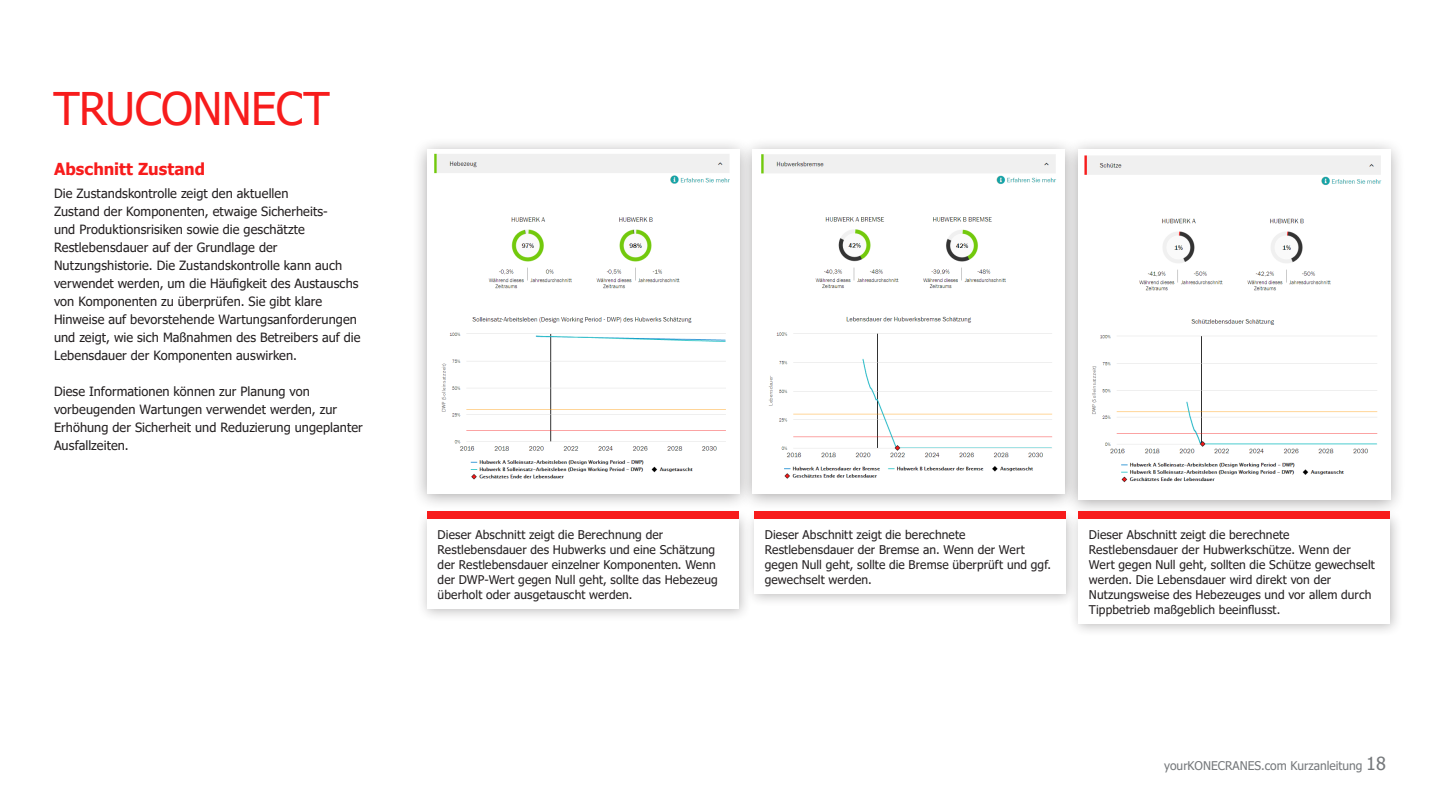
<style>
.page{position:relative;width:1440px;height:810px;background:#fff}
.page>*{position:absolute;margin:0;border:0;box-sizing:border-box;transform-origin:0 0}
.Headline_Inside{font:45px "Tahoma";letter-spacing:-.01em;color:#f71c1c}
.Subhead_for_body_copy{font:700 16.5px "Tahoma";color:#f71c1c}
.Body_copy{font:12.75px/18px "Tahoma";letter-spacing:.005em;color:#231f20}
.Box_text{font:12px/15px "Tahoma";letter-spacing:.01em;color:#231f20}
.t1{font:12px "Tahoma";color:#75787b}
.s1{font-size:18px}
</style>
<div class="page">
<div style="left:412px;top:136px;width:342px;height:375px;background:#231f20;opacity:.4"></div>
<img style="left:427px;top:150px;width:310px;height:343px">
<div style="left:737px;top:137px;width:342px;height:374px;background:#231f20;opacity:.4"></div>
<img style="left:753px;top:150px;width:310px;height:344px">
<div style="left:1063px;top:137px;width:342px;height:380px;background:#231f20;opacity:.4"></div>
<img style="left:1078px;top:150px;width:312px;height:350px">
<div style="left:417px;top:509px;width:334px;height:113px;background:#231f20;opacity:.3"></div>
<div style="left:427px;top:519px;width:311px;height:90px;background:#fff"></div>
<div style="left:427px;top:511px;width:311px;height:8px;background:#f71c1c"></div>
<div style="left:744px;top:509px;width:334px;height:98px;background:#231f20;opacity:.3"></div>
<div style="left:754px;top:519px;width:311px;height:75px;background:#fff"></div>
<div style="left:754px;top:511px;width:311px;height:8px;background:#f71c1c"></div>
<div style="left:1068px;top:509px;width:335px;height:128px;background:#231f20;opacity:.3"></div>
<div style="left:1078px;top:519px;width:312px;height:105px;background:#fff"></div>
<div style="left:1078px;top:511px;width:312px;height:8px;background:#f71c1c"></div>
<p class="Headline_Inside" style="left:53px;top:79px;width:278px">TRUCONNECT</p>
<p class="Subhead_for_body_copy" style="left:54px;top:157px;width:153px">Abschnitt Zustand</p>
<p class="Body_copy" style="left:54px;top:185px;width:308px">Die Zustandskontrolle zeigt den aktuellen<br>Zustand der Komponenten, etwaige Sicherheits-<br>und Produktionsrisiken sowie die geschätzte Restlebensdauer auf der Grundlage der Nutzungshistorie. Die Zustandskontrolle kann auch verwendet werden, um die Häufigkeit des Austauschs von Komponenten zu überprüfen. Sie gibt klare Hinweise auf bevorstehende Wartungsanforderungen und zeigt, wie sich Maßnahmen des Betreibers auf die Lebensdauer der Komponenten auswirken.</p>
<p class="Body_copy" style="left:54px;top:383px;width:310px">Diese Informationen können zur Planung von vorbeugenden Wartungen verwendet werden, zur Erhöhung der Sicherheit und Reduzierung ungeplanter Ausfallzeiten.</p>
<p class="Box_text" style="left:438px;top:527px;width:282px">Dieser Abschnitt zeigt die Berechnung der Restlebensdauer des Hubwerks und eine Schätzung der Restlebensdauer einzelner Komponenten. Wenn der DWP-Wert gegen Null geht, sollte das Hebezeug überholt oder ausgetauscht werden.</p>
<p class="Box_text" style="left:765px;top:527px;width:288px">Dieser Abschnitt zeigt die berechnete Restlebensdauer der Bremse an. Wenn der Wert gegen Null geht, sollte die Bremse überprüft und ggf. gewechselt werden.</p>
<p class="Box_text" style="left:1089px;top:527px;width:287px">Dieser Abschnitt zeigt die berechnete Restlebensdauer der Hubwerkschütze. Wenn der Wert gegen Null geht, sollten die Schütze gewechselt werden. Die Lebensdauer wird direkt von der Nutzungsweise des Hebezeuges und vor allem durch Tippbetrieb maßgeblich beeinflusst.</p>
<p class="t1" style="left:1164px;top:757px;width:223px">yourKONECRANES.com Kurzanleitung <span class="s1">18</span></p>
</div>
